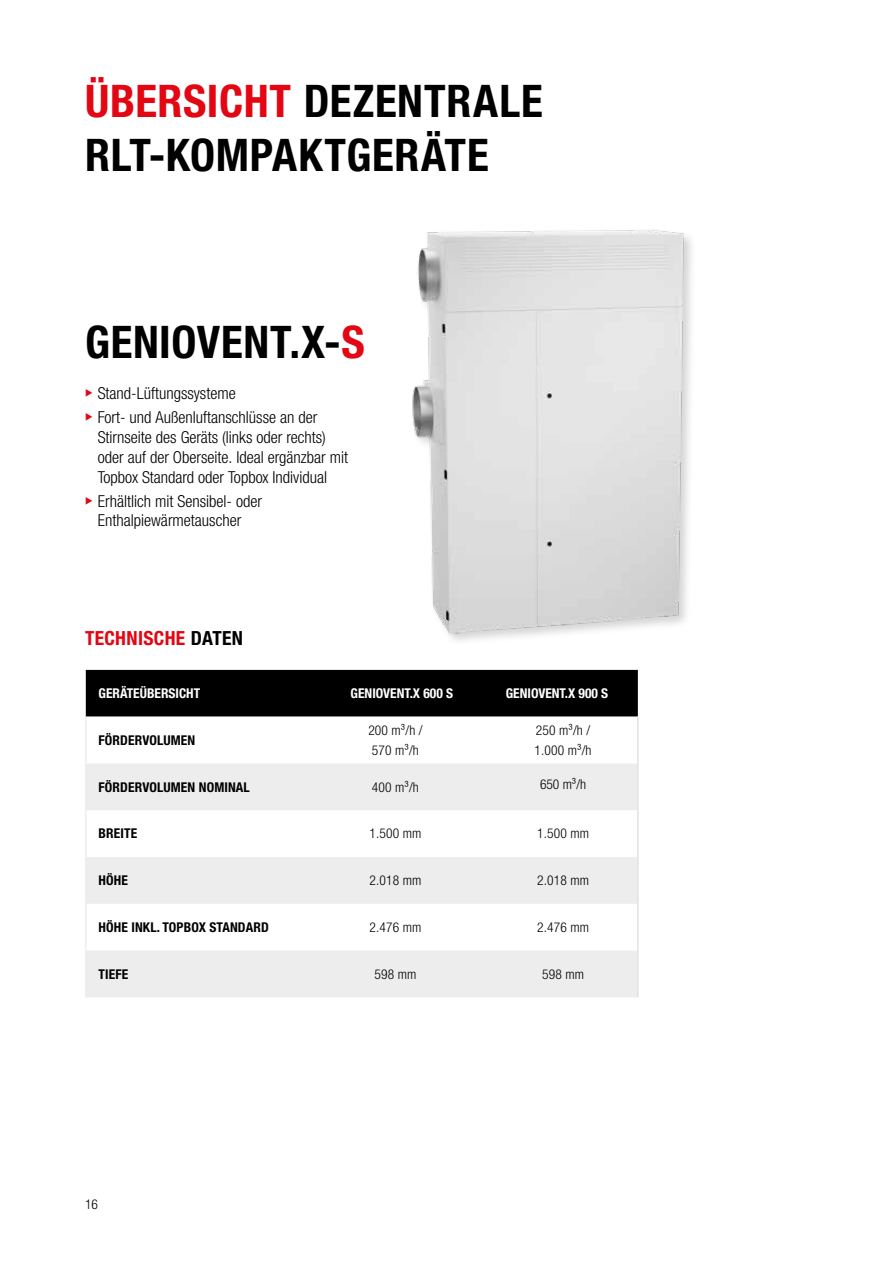
<style>
.page{position:relative;width:893px;height:1263px;background:#fff}
.page>*{position:absolute;margin:0;border:0;box-sizing:border-box;transform-origin:0 0}
.t1{font:700 condensed 45px/54px "Helvetica Neue LTW1 G";letter-spacing:.015em;color:#000}
.t2{font:700 condensed 19.5px "Helvetica Neue LTW1 G";letter-spacing:.015em;color:#e30613}
.t3{font:300 condensed 16.5px/19.8px "Helvetica Neue LTW1 G";color:#000}
.t4{font:300 condensed 13.5px/19.5px "Helvetica Neue LTW1 G";letter-spacing:.01em;color:#000}
.t5{font:700 condensed 13.5px "Helvetica Neue LTW1 G";letter-spacing:.01em;color:#000}
.t6{font:700 condensed 13.5px "Helvetica Neue LTW1 G";color:#fff}
.s1{color:#e30613}
.s2{color:#000}
</style>
<div class="page">
<div style="left:86px;top:670px;width:552px;height:47px;background:#000"></div>
<svg style="left:87px;top:764px;width:550px;height:233px;fill:#ededed"></svg>
<hr style="left:85px;top:717px;width:2px;height:46px;background:#ededed">
<hr style="left:85px;top:763px;width:2px;height:47px;background:#ededed">
<hr style="left:85px;top:810px;width:2px;height:47px;background:#ededed">
<hr style="left:85px;top:857px;width:2px;height:47px;background:#ededed">
<hr style="left:85px;top:904px;width:2px;height:46px;background:#ededed">
<hr style="left:85px;top:950px;width:2px;height:47px;background:#ededed">
<hr style="left:637px;top:717px;width:2px;height:46px;background:#e3e3e3">
<hr style="left:637px;top:763px;width:2px;height:47px;background:#e3e3e3">
<hr style="left:637px;top:810px;width:2px;height:47px;background:#e3e3e3">
<hr style="left:637px;top:857px;width:2px;height:47px;background:#e3e3e3">
<hr style="left:637px;top:904px;width:2px;height:46px;background:#e3e3e3">
<hr style="left:637px;top:950px;width:2px;height:47px;background:#e3e3e3">
<img style="left:379px;top:230px;width:313px;height:443px">
<h1 class="t1" style="left:85px;top:74px;width:459px"><span class="s1">ÜBERSICHT</span> DEZENTRALE<br>RLT-KOMPAKTGERÄTE</h1>
<h1 class="t1" style="left:85px;top:315px;width:281px">GENIOVENT.X-<span class="s1">S</span></h1>
<p class="t3" style="left:98px;top:381px;width:221px;line-height:24px">Stand-Lüftungssysteme<br>Fort- und Außenluftanschlüsse an der</p>
<p class="t3" style="left:98px;top:427px;width:252px">Stirnseite des Geräts (links oder rechts) oder auf der Oberseite. Ideal ergänzbar mit<br>Topbox Standard oder Topbox Individual</p>
<p class="t3" style="left:98px;top:491px;width:166px">Erhältlich mit Sensibel- oder<br>Enthalpiewärmetauscher</p>
<p class="t2" style="left:85px;top:627px;width:160px">TECHNISCHE <span class="s2">DATEN</span></p>
<p class="t6" style="left:99px;top:685px;width:103px">GERÄTEÜBERSICHT</p>
<p class="t6" style="left:351px;top:685px;width:104px">GENIOVENT.X 600 S</p>
<p class="t6" style="left:506px;top:685px;width:104px">GENIOVENT.X 900 S</p>
<p class="t5" style="left:99px;top:732px;width:98px">FÖRDERVOLUMEN</p>
<p class="t4" style="left:368px;top:721px;width:56px">200 m³/h /<br>570 m³/h</p>
<p class="t4" style="left:535px;top:721px;width:58px">250 m³/h /<br>1.000 m³/h</p>
<p class="t5" style="left:99px;top:779px;width:153px">FÖRDERVOLUMEN NOMINAL</p>
<p class="t4" style="left:372px;top:777px;width:49px">400 m³/h</p>
<p class="t4" style="left:540px;top:774px;width:48px">650 m³/h</p>
<p class="t5" style="left:99px;top:825px;width:40px">BREITE</p>
<p class="t4" style="left:370px;top:824px;width:53px">1.500 mm</p>
<p class="t4" style="left:537px;top:824px;width:53px">1.500 mm</p>
<p class="t5" style="left:99px;top:872px;width:31px">HÖHE</p>
<p class="t4" style="left:370px;top:871px;width:53px">2.018 mm</p>
<p class="t4" style="left:537px;top:871px;width:53px">2.018 mm</p>
<p class="t5" style="left:99px;top:919px;width:172px">HÖHE INKL. TOPBOX STANDARD</p>
<p class="t4" style="left:370px;top:917px;width:53px">2.476 mm</p>
<p class="t4" style="left:537px;top:917px;width:53px">2.476 mm</p>
<p class="t5" style="left:99px;top:966px;width:31px">TIEFE</p>
<p class="t4" style="left:374px;top:964px;width:43px">598 mm</p>
<p class="t4" style="left:542px;top:964px;width:43px">598 mm</p>
<p class="t4" style="left:85px;top:1194px;width:14px">16</p>
</div>
